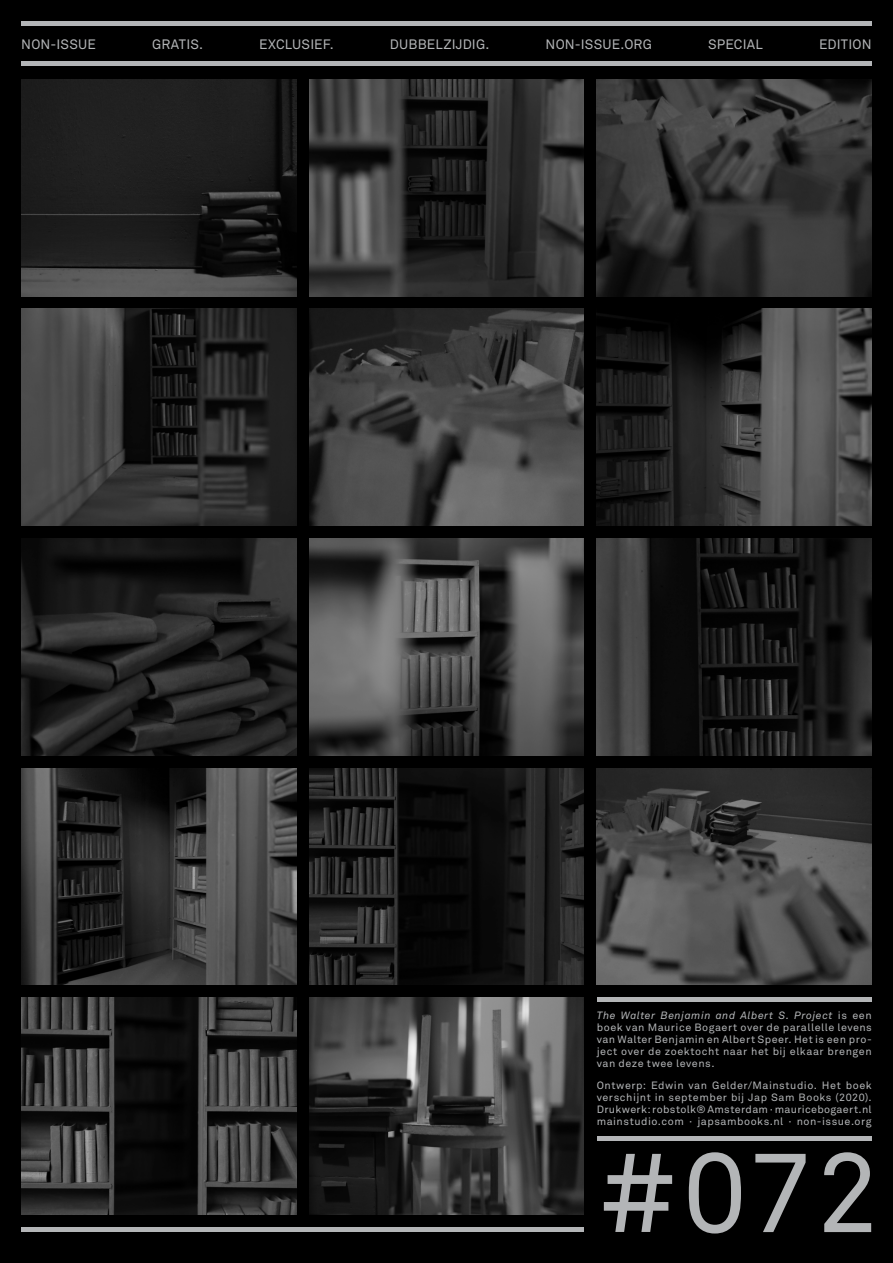
<style>
.page{position:relative;width:893px;height:1263px;background:#000}
.page>*{position:absolute;margin:0;border:0;box-sizing:border-box;transform-origin:0 0}
.t1{font:112.5px "Akkurat";color:#b3b5b7}
.t2{font:13.5px "Akkurat";letter-spacing:.01em;color:#b3b5b7}
.t3{font:10.5px/12px "Akkurat";letter-spacing:.045em;color:#b3b5b7;text-align:justify}
.s1{font-style:italic}
</style>
<div class="page">
<hr style="left:21px;top:62px;width:851px;height:4px;background:#b3b5b7">
<div style="left:21px;top:21px;width:851px;height:5px;background:#b3b5b7"></div>
<hr style="left:21px;top:1228px;width:563px;height:4px;background:#b3b5b7">
<hr style="left:597px;top:1136px;width:275px;height:4px;background:#b3b5b7">
<hr style="left:597px;top:998px;width:275px;height:4px;background:#b3b5b7">
<img style="left:21px;top:998px;width:275px;height:216px">
<img style="left:309px;top:538px;width:275px;height:217px">
<img style="left:309px;top:79px;width:275px;height:217px">
<img style="left:597px;top:538px;width:275px;height:217px">
<img style="left:597px;top:768px;width:275px;height:217px">
<img style="left:21px;top:768px;width:275px;height:217px">
<img style="left:309px;top:768px;width:275px;height:217px">
<img style="left:597px;top:309px;width:275px;height:217px">
<img style="left:21px;top:79px;width:275px;height:217px">
<img style="left:597px;top:79px;width:275px;height:217px">
<img style="left:21px;top:538px;width:275px;height:217px">
<img style="left:309px;top:309px;width:275px;height:217px">
<img style="left:309px;top:998px;width:275px;height:216px">
<img style="left:21px;top:309px;width:275px;height:217px">
<p class="t2" style="left:21px;top:36px;width:76px">NON-ISSUE</p>
<p class="t2" style="left:152px;top:36px;width:53px">GRATIS.</p>
<p class="t2" style="left:259px;top:36px;width:76px">EXCLUSIEF.</p>
<p class="t2" style="left:390px;top:36px;width:101px">DUBBELZIJDIG.</p>
<p class="t2" style="left:546px;top:36px;width:108px">NON-ISSUE.ORG</p>
<p class="t2" style="left:708px;top:36px;width:56px">SPECIAL</p>
<p class="t2" style="left:819px;top:36px;width:54px">EDITION</p>
<p class="t3" style="left:597px;top:1009px;width:276px"><span class="s1">The Walter Benjamin and Albert S. Project</span> is een boek van Maurice Bogaert over de parallelle levens van Walter Benjamin en Albert Speer. Het is een pro&shy;ject over de zoektocht naar het bij elkaar brengen van deze twee levens.</p>
<p class="t3" style="left:597px;top:1079px;width:276px">Ontwerp: Edwin van Gelder/Mainstudio. Het boek verschijnt in september bij Jap Sam Books (2020).<br>Drukwerk: robstolk® Amsterdam · mauricebogaert.nl mainstudio.com · japsambooks.nl · non-issue.org</p>
<p class="t1" style="left:595px;top:1122px;width:285px">#072</p>
</div>
